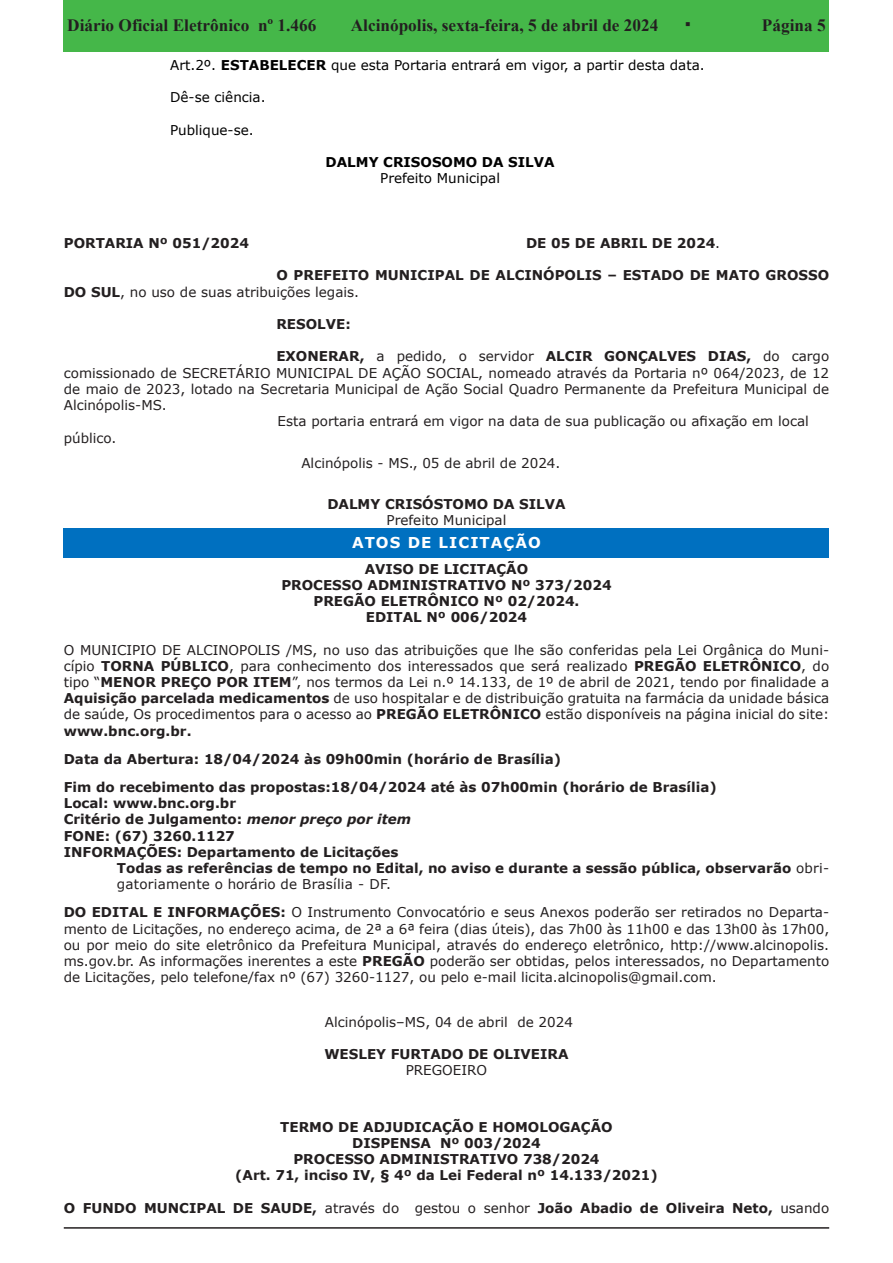
<style>
.page{position:relative;width:893px;height:1263px;background:#fff}
.page>*{position:absolute;margin:0;border:0;box-sizing:border-box;transform-origin:0 0}
.t1{font:700 17.25px "Times New Roman";color:#231f20}
.t2{font:700 15px "Verdana";letter-spacing:.07em;color:#fff}
.Body_Text{font:13.5px/16.2px "Verdana";color:#231f20;text-align:justify}
.List_Paragraph{font:700 13.5px/16.2px "Verdana";color:#231f20}
.Normal__Web{font:13.5px/16.2px "Verdana";color:#231f20;text-align:justify}
.Body_Text-2{font:700 13.5px "Verdana";color:#231f20}
.t3{font:13.5px "Verdana";color:#000}
.Recuo_de_corpo_de_te{font:13.5px "Verdana";color:#231f20}
.Normal__Web-2{font:700 13.5px "Verdana";color:#231f20}
.Título_1{font:700 13.5px "Verdana";color:#231f20}
.t4{font:700 13.5px "Verdana";color:#000}
.Título_2{font:13.5px "Verdana";color:#231f20}
.s1{font-family:"Verdana";font-size:21px}
.s2{font-weight:700}
.s3{font-weight:400}
.s4{font-style:italic}
</style>
<div class="page">
<div style="left:64px;top:0;width:765px;height:51px;background:#45b749"></div>
<hr style="left:64px;top:1227px;width:765px;height:2px;background:#231f20">
<div style="left:64px;top:528px;width:765px;height:29px;background:#0070c0"></div>
<p class="t1" style="left:67px;top:13px;width:251px">Diário Oficial Eletrônico nº 1.466</p>
<p class="t1" style="left:351px;top:13px;width:343px">Alcinópolis, sexta-feira, 5 de abril de 2024 <span class="s1">·</span></p>
<p class="t1" style="left:762px;top:13px;width:65px">Página 5</p>
<p class="t3" style="left:170px;top:56px;width:536px">Art.2º. <span class="s2">ESTABELECER</span> que esta Portaria entrará em vigor, a partir desta data.</p>
<p class="t3" style="left:170px;top:88px;width:97px">Dê-se ciência.</p>
<p class="t3" style="left:170px;top:120px;width:85px">Publique-se.</p>
<p class="t4" style="left:326px;top:153px;width:231px">DALMY CRISOSOMO DA SILVA</p>
<p class="t3" style="left:380px;top:169px;width:121px">Prefeito Municipal</p>
<p class="List_Paragraph" style="left:64px;top:235px;width:187px">PORTARIA Nº 051/2024</p>
<p class="List_Paragraph" style="left:526px;top:235px;width:195px">DE 05 DE ABRIL DE 2024<span class="s3">.</span></p>
<p class="List_Paragraph" style="left:64px;top:267px;width:767px;text-indent:213px">O PREFEITO MUNICIPAL DE ALCINÓPOLIS – ESTADO DE MATO GROSSO<br>DO SUL<span class="s3">, no uso de suas atribuições legais.</span></p>
<p class="List_Paragraph" style="left:276px;top:316px;width:76px">RESOLVE:</p>
<p class="Body_Text" style="left:64px;top:348px;width:767px;text-indent:213px"><span class="s2">EXONERAR,</span> a pedido, o servidor <span class="s2">ALCIR GONÇALVES DIAS,</span> do cargo comissionado de SECRETÁRIO MUNICIPAL DE AÇÃO SOCIAL, nomeado através da Portaria nº 064/2023, de 12 de maio de 2023, lotado na Secretaria Municipal de Ação Social Quadro Permanente da Prefeitura Municipal de Alcinópolis-MS.</p>
<p class="Recuo_de_corpo_de_te" style="left:278px;top:412px;width:533px">Esta portaria entrará em vigor na data de sua publicação ou afixação em local</p>
<p class="Recuo_de_corpo_de_te" style="left:64px;top:428px;width:54px">público.</p>
<p class="Recuo_de_corpo_de_te" style="left:301px;top:453px;width:261px">Alcinópolis - MS., 05 de abril de 2024.</p>
<p class="Título_1" style="left:327px;top:495px;width:240px">DALMY CRISÓSTOMO DA SILVA</p>
<p class="Título_2" style="left:387px;top:511px;width:121px">Prefeito Municipal</p>
<p class="t2" style="left:352px;top:532px;width:190px">ATOS DE LICITAÇÃO</p>
<p class="List_Paragraph" style="left:365px;top:560px;width:165px">AVISO DE LICITAÇÃO</p>
<p class="List_Paragraph" style="left:281px;top:576px;width:332px">PROCESSO ADMINISTRATIVO Nº 373/2024</p>
<p class="List_Paragraph" style="left:313px;top:593px;width:268px">PREGÃO ELETRÔNICO Nº 02/2024.</p>
<p class="List_Paragraph" style="left:366px;top:609px;width:163px">EDITAL Nº 006/2024</p>
<p class="Body_Text" style="left:64px;top:641px;width:767px">O MUNICIPIO DE ALCINOPOLIS /MS, no uso das atribuições que lhe são conferidas pela Lei Orgânica do Muni&shy;cípio <span class="s2">TORNA PÚBLICO</span>, para conhecimento dos interessados que será realizado <span class="s2">PREGÃO ELETRÔNICO</span>, do tipo “<span class="s2">MENOR PREÇO POR ITEM</span>”, nos termos da Lei n.º 14.133, de 1º de abril de 2021, tendo por finalidade a <span class="s2">Aquisição parcelada medicamentos</span> de uso hospitalar e de distribuição gratuita na farmácia da unidade básica de saúde, Os procedimentos para o acesso ao <span class="s2">PREGÃO ELETRÔNICO</span> estão disponíveis na página inicial do site: <span class="s2">www.bnc.org.br.</span></p>
<p class="Body_Text-2" style="left:64px;top:749px;width:499px">Data da Abertura: 18/04/2024 às 09h00min (horário de Brasília)</p>
<p class="Body_Text-2" style="left:64px;top:777px;width:654px">Fim do recebimento das propostas:18/04/2024 até às 07h00min (horário de Brasília)</p>
<p class="Body_Text-2" style="left:64px;top:794px;width:174px">Local: www.bnc.org.br</p>
<p class="Body_Text-2" style="left:64px;top:810px;width:349px">Critério de Julgamento: <span class="s4">menor preço por item</span></p>
<p class="List_Paragraph" style="left:64px;top:827px;width:173px">FONE: (67) 3260.1127</p>
<p class="List_Paragraph" style="left:64px;top:843px;width:336px">INFORMAÇÕES: Departamento de Licitações</p>
<p class="List_Paragraph" style="left:117px;top:860px;width:714px">Todas as referências de tempo no Edital, no aviso e durante a sessão pública, observarão <span class="s3">obri&shy;gatoriamente o horário de Brasília - DF.</span></p>
<p class="Normal__Web" style="left:64px;top:904px;width:767px"><span class="s2">DO EDITAL E INFORMAÇÕES:</span> O Instrumento Convocatório e seus Anexos poderão ser retirados no Departa&shy;mento de Licitações, no endereço acima, de 2ª a 6ª feira (dias úteis), das 7h00 às 11h00 e das 13h00 às 17h00, ou por meio do site eletrônico da Prefeitura Municipal, através do endereço eletrônico, http://www.alcinopolis. ms.gov.br. As informações inerentes a este <span class="s2">PREGÃO</span> poderão ser obtidas, pelos interessados, no Departamento de Licitações, pelo telefone/fax nº (67) 3260-1127, ou pelo e-mail licita.alcinopolis@gmail.com.</p>
<p class="Body_Text" style="left:325px;top:1013px;width:250px">Alcinópolis–MS, 04 de abril de 2024</p>
<p class="Normal__Web-2" style="left:324px;top:1044px;width:246px">WESLEY FURTADO DE OLIVEIRA</p>
<p class="Normal__Web" style="left:406px;top:1062px;width:83px">PREGOEIRO</p>
<p class="List_Paragraph" style="left:280px;top:1118px;width:334px">TERMO DE ADJUDICAÇÃO E HOMOLOGAÇÃO</p>
<p class="List_Paragraph" style="left:352px;top:1134px;width:190px">DISPENSA Nº 003/2024</p>
<p class="List_Paragraph" style="left:293px;top:1151px;width:308px">PROCESSO ADMINISTRATIVO 738/2024</p>
<p class="List_Paragraph" style="left:235px;top:1167px;width:424px">(Art. 71, inciso IV, § 4º da Lei Federal nº 14.133/2021)</p>
<p class="List_Paragraph" style="left:64px;top:1199px;width:767px">O FUNDO MUNCIPAL DE SAUDE, <span class="s3">através do gestou o senhor</span> João Abadio de Oliveira Neto, <span class="s3">usando</span></p>
</div>
